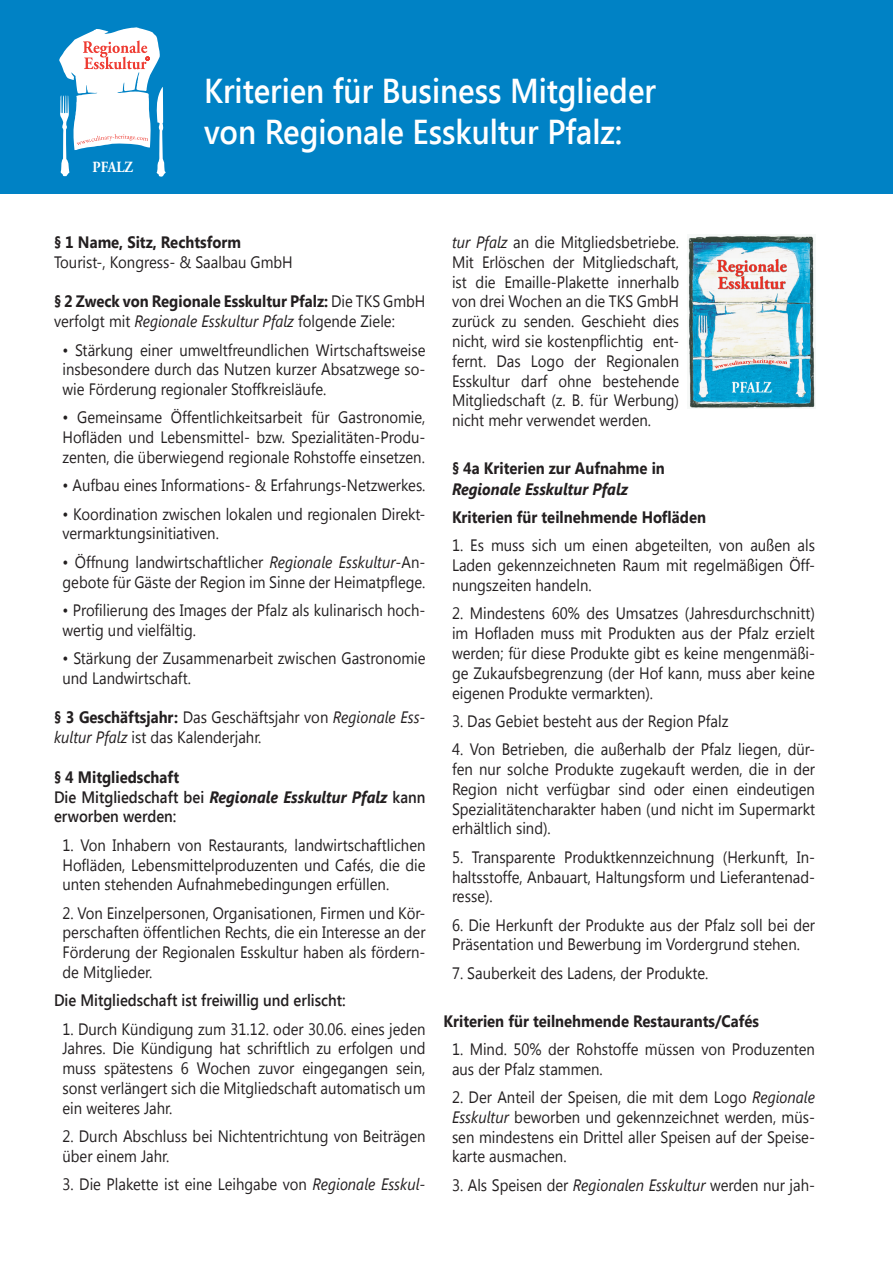
<style>
.page{position:relative;width:893px;height:1263px;background:#fff}
.page>*{position:absolute;margin:0;border:0;box-sizing:border-box;transform-origin:0 0}
.t1{font:600 34.5px/41.4px "Segoe UI";color:#fff;scale:.9 1}
.t2{font:16.5px/19.8px "Segoe UI";color:#231f20;text-align:justify;scale:.9 1}
.t3{font:700 16.5px "Segoe UI";color:#231f20;scale:.9 1}
.t4{font:600 16.5px/19.8px "Segoe UI";color:#231f20;scale:.9 1}
.t5{font:italic 700 16.5px "Segoe UI";color:#231f20;scale:.9 1}
.t6{font:700 15.6px "Adobe Garamond Pro";color:#fff;scale:.89 1}
.s1{font-weight:700}
.s2{font-style:italic}
.s3{font-weight:700;font-style:italic}
</style>
<div class="page">
<div style="left:0;top:0;width:893px;height:194px;background:#0082c5"></div>
<svg style="left:59px;top:27px;width:107px;height:150px"></svg>
<img style="left:688px;top:235px;width:127px;height:173px">
<p class="t6" style="left:93px;top:158px;width:47px">PFALZ</p>
<h1 class="t1" style="left:204px;top:68px;width:504px">Kriterien für Business Mitglieder von Regionale Esskultur Pfalz:</h1>
<p class="t3" style="left:54px;top:230px;width:209px">§ 1 Name, Sitz, Rechtsform</p>
<p class="t2" style="left:54px;top:251px;width:267px">Tourist-, Kongress- &amp; Saalbau GmbH</p>
<p class="t2" style="left:54px;top:291px;width:414px"><span class="s1">§ 2 Zweck von Regionale Esskultur Pfalz:</span> Die TKS GmbH verfolgt mit <span class="s2">Regionale Esskultur Pfalz</span> folgende Ziele:</p>
<p class="t2" style="left:63px;top:339px;width:405px">• Stärkung einer umweltfreundlichen Wirtschaftsweise insbesondere durch das Nutzen kurzer Absatzwege so&shy;wie Förderung regionaler Stoffkreisläufe.</p>
<p class="t2" style="left:63px;top:407px;width:405px">• Gemeinsame Öffentlichkeitsarbeit für Gastronomie, Hofläden und Lebensmittel- bzw. Spezialitäten-Produ&shy;zenten, die überwiegend regionale Rohstoffe einsetzen.</p>
<p class="t2" style="left:63px;top:475px;width:405px">• Aufbau eines Informations- &amp; Erfahrungs-Netzwerkes.</p>
<p class="t2" style="left:63px;top:503px;width:405px">• Koordination zwischen lokalen und regionalen Direkt&shy;vermarktungsinitiativen.</p>
<p class="t2" style="left:63px;top:551px;width:405px">• Öffnung landwirtschaftlicher <span class="s2">Regionale Esskultur</span>-An&shy;gebote für Gäste der Region im Sinne der Heimatpflege.</p>
<p class="t2" style="left:63px;top:599px;width:405px">• Profilierung des Images der Pfalz als kulinarisch hoch&shy;wertig und vielfältig.</p>
<p class="t2" style="left:63px;top:647px;width:405px">• Stärkung der Zusammenarbeit zwischen Gastronomie und Landwirtschaft.</p>
<p class="t2" style="left:54px;top:707px;width:414px"><span class="s1">§ 3 Geschäftsjahr:</span> Das Geschäftsjahr von <span class="s2">Regionale Ess&shy;kultur Pfalz</span> ist das Kalenderjahr.</p>
<p class="t4" style="left:54px;top:766px;width:414px"><span class="s1">§ 4 Mitgliedschaft<br></span>Die Mitgliedschaft bei <span class="s3">Regionale Esskultur Pfalz</span> kann erworben werden:</p>
<p class="t2" style="left:63px;top:834px;width:405px">1. Von Inhabern von Restaurants, landwirtschaftlichen Hofläden, Lebensmittelproduzenten und Cafés, die die unten stehenden Aufnahmebedingungen erfüllen.</p>
<p class="t2" style="left:63px;top:902px;width:405px">2. Von Einzelpersonen, Organisationen, Firmen und Kör&shy;perschaften öffentlichen Rechts, die ein Interesse an der Förderung der Regionalen Esskultur haben als fördern&shy;de Mitglieder.</p>
<p class="t4" style="left:54px;top:989px;width:326px">Die Mitgliedschaft ist freiwillig und erlischt:</p>
<p class="t2" style="left:63px;top:1018px;width:405px">1. Durch Kündigung zum 31.12. oder 30.06. eines jeden Jahres. Die Kündigung hat schriftlich zu erfolgen und muss spätestens 6 Wochen zuvor eingegangen sein, sonst verlängert sich die Mitgliedschaft automatisch um ein weiteres Jahr.</p>
<p class="t2" style="left:63px;top:1125px;width:405px">2. Durch Abschluss bei Nichtentrichtung von Beiträgen über einem Jahr.</p>
<p class="t2" style="left:63px;top:1173px;width:405px">3. Die Plakette ist eine Leihgabe von <span class="s2">Regionale Esskul-</span></p>
<p class="t2" style="left:452px;top:231px;width:254px"><span class="s2">tur Pfalz</span> an die Mitgliedsbetriebe.<br>Mit Erlöschen der Mitgliedschaft, ist die Emaille-Plakette innerhalb von drei Wochen an die TKS GmbH zurück zu senden. Geschieht dies nicht, wird sie kostenpflichtig ent&shy;fernt. Das Logo der Regionalen Esskultur darf ohne bestehende Mitgliedschaft (z. B. für Werbung) nicht mehr verwendet werden.</p>
<p class="t3" style="left:452px;top:456px;width:238px">§ 4a Kriterien zur Aufnahme in</p>
<p class="t5" style="left:452px;top:477px;width:197px">Regionale Esskultur Pfalz</p>
<p class="t3" style="left:452px;top:505px;width:284px">Kriterien für teilnehmende Hofläden</p>
<p class="t2" style="left:452px;top:535px;width:405px">1. Es muss sich um einen abgeteilten, von außen als Laden gekennzeichneten Raum mit regelmäßigen Öff&shy;nungszeiten handeln.</p>
<p class="t2" style="left:452px;top:603px;width:405px">2. Mindestens 60% des Umsatzes (Jahresdurchschnitt) im Hofladen muss mit Produkten aus der Pfalz erzielt werden; für diese Produkte gibt es keine mengenmäßi&shy;ge Zukaufsbegrenzung (der Hof kann, muss aber keine eigenen Produkte vermarkten).</p>
<p class="t2" style="left:452px;top:710px;width:309px">3. Das Gebiet besteht aus der Region Pfalz</p>
<p class="t2" style="left:452px;top:738px;width:405px">4. Von Betrieben, die außerhalb der Pfalz liegen, dür&shy;fen nur solche Produkte zugekauft werden, die in der Region nicht verfügbar sind oder einen eindeutigen Spezialitätencharakter haben (und nicht im Supermarkt erhältlich sind).</p>
<p class="t2" style="left:452px;top:846px;width:405px">5. Transparente Produktkennzeichnung (Herkunft, In&shy;haltsstoffe, Anbauart, Haltungsform und Lieferantenad&shy;resse).</p>
<p class="t2" style="left:452px;top:914px;width:405px">6. Die Herkunft der Produkte aus der Pfalz soll bei der<br>Präsentation und Bewerbung im Vordergrund stehen.</p>
<p class="t2" style="left:452px;top:962px;width:286px">7. Sauberkeit des Ladens, der Produkte.</p>
<p class="t3" style="left:443px;top:1009px;width:352px">Kriterien für teilnehmende Restaurants/Cafés</p>
<p class="t2" style="left:452px;top:1038px;width:405px">1. Mind. 50% der Rohstoffe müssen von Produzenten aus der Pfalz stammen.</p>
<p class="t2" style="left:452px;top:1086px;width:405px">2. Der Anteil der Speisen, die mit dem Logo <span class="s2">Regionale Esskultur</span> beworben und gekennzeichnet werden, müs&shy;sen mindestens ein Drittel aller Speisen auf der Speise&shy;karte ausmachen.</p>
<p class="t2" style="left:452px;top:1174px;width:405px">3. Als Speisen der <span class="s2">Regionalen Esskultur</span> werden nur jah-</p>
</div>
